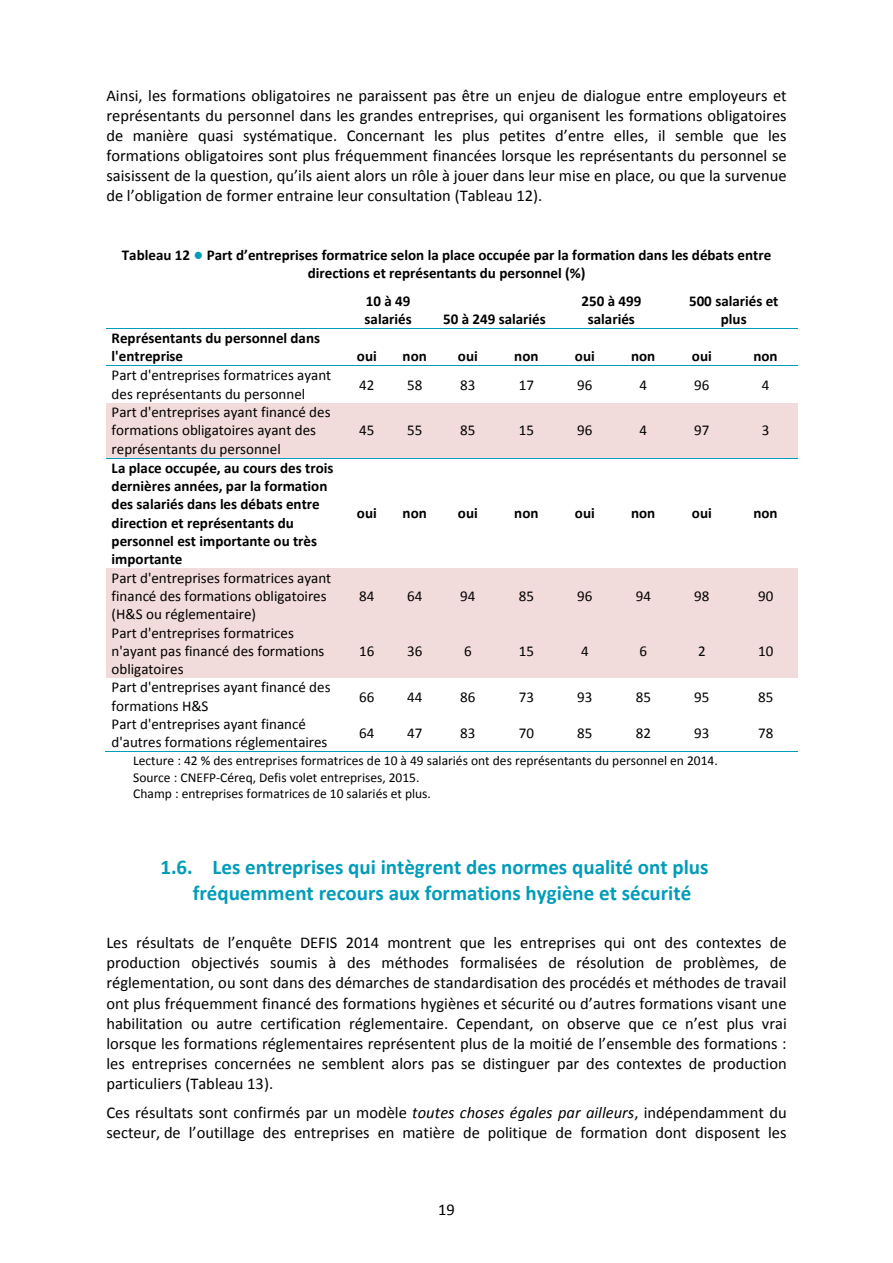
<style>
.page{position:relative;width:893px;height:1263px;background:#fff}
.page>*{position:absolute;margin:0;border:0;box-sizing:border-box;transform-origin:0 0}
.t1{font:700 21px/25.7px "Calibri";color:#009cb9}
.t2{font:16.5px/20.1px "Calibri";color:#000;text-align:justify}
.t3{font:15px/18.3px "Calibri";color:#000}
.t4{font:700 15px/18.3px "Calibri";color:#000;text-align:center}
.t5{font:13.5px/16.5px "Calibri";color:#000}
.s1{font-weight:400;font-size:16.5px;color:#009cb9}
.s2{font-style:italic}
</style>
<div class="page">
<hr style="left:106px;top:328px;width:691px;height:1px;background:#009cb9">
<hr style="left:106px;top:365px;width:691px;height:1px;background:#009cb9">
<div style="left:106px;top:403px;width:234px;height:55px;background:#f2dbdb"></div>
<div style="left:340px;top:403px;width:53px;height:55px;background:#f2dbdb"></div>
<div style="left:393px;top:403px;width:43px;height:55px;background:#f2dbdb"></div>
<div style="left:436px;top:403px;width:64px;height:55px;background:#f2dbdb"></div>
<div style="left:500px;top:403px;width:53px;height:55px;background:#f2dbdb"></div>
<div style="left:553px;top:403px;width:64px;height:55px;background:#f2dbdb"></div>
<div style="left:617px;top:403px;width:53px;height:55px;background:#f2dbdb"></div>
<div style="left:670px;top:403px;width:64px;height:55px;background:#f2dbdb"></div>
<div style="left:734px;top:403px;width:63px;height:55px;background:#f2dbdb"></div>
<hr style="left:106px;top:458px;width:691px;height:1px;background:#009cb9">
<div style="left:106px;top:568px;width:234px;height:55px;background:#f2dbdb"></div>
<div style="left:340px;top:568px;width:53px;height:55px;background:#f2dbdb"></div>
<div style="left:393px;top:568px;width:43px;height:55px;background:#f2dbdb"></div>
<div style="left:436px;top:568px;width:64px;height:55px;background:#f2dbdb"></div>
<div style="left:500px;top:568px;width:53px;height:55px;background:#f2dbdb"></div>
<div style="left:553px;top:568px;width:64px;height:55px;background:#f2dbdb"></div>
<div style="left:617px;top:568px;width:53px;height:55px;background:#f2dbdb"></div>
<div style="left:670px;top:568px;width:64px;height:55px;background:#f2dbdb"></div>
<div style="left:734px;top:568px;width:63px;height:55px;background:#f2dbdb"></div>
<div style="left:106px;top:623px;width:234px;height:55px;background:#f2dcdb"></div>
<div style="left:340px;top:623px;width:53px;height:55px;background:#f2dcdb"></div>
<div style="left:393px;top:623px;width:43px;height:55px;background:#f2dcdb"></div>
<div style="left:436px;top:623px;width:64px;height:55px;background:#f2dcdb"></div>
<div style="left:500px;top:623px;width:53px;height:55px;background:#f2dcdb"></div>
<div style="left:553px;top:623px;width:64px;height:55px;background:#f2dcdb"></div>
<div style="left:617px;top:623px;width:53px;height:55px;background:#f2dcdb"></div>
<div style="left:670px;top:623px;width:64px;height:55px;background:#f2dcdb"></div>
<div style="left:734px;top:623px;width:63px;height:55px;background:#f2dcdb"></div>
<hr style="left:105px;top:752px;width:235px;height:1px;background:#009cb9">
<hr style="left:339px;top:752px;width:54px;height:1px;background:#009cb9">
<hr style="left:392px;top:752px;width:44px;height:1px;background:#009cb9">
<hr style="left:435px;top:752px;width:65px;height:1px;background:#009cb9">
<hr style="left:499px;top:752px;width:54px;height:1px;background:#009cb9">
<hr style="left:552px;top:752px;width:65px;height:1px;background:#009cb9">
<hr style="left:616px;top:752px;width:54px;height:1px;background:#009cb9">
<hr style="left:669px;top:752px;width:65px;height:1px;background:#009cb9">
<hr style="left:733px;top:752px;width:64px;height:1px;background:#009cb9">
<p class="t2" style="left:106px;top:87px;width:682px">Ainsi, les formations obligatoires ne paraissent pas être un enjeu de dialogue entre employeurs et représentants du personnel dans les grandes entreprises, qui organisent les formations obligatoires de manière quasi systématique. Concernant les plus petites d’entre elles, il semble que les formations obligatoires sont plus fréquemment financées lorsque les représentants du personnel se saisissent de la question, qu’ils aient alors un rôle à jouer dans leur mise en place, ou que la survenue de l’obligation de former entraine leur consultation (Tableau 12).</p>
<p class="t4" style="left:122px;top:247px;width:651px">Tableau 12 <span class="s1">●</span> Part d’entreprises formatrice selon la place occupée par la formation dans les débats entre directions et représentants du personnel (%)</p>
<p class="t4" style="left:365px;top:293px;width:49px;text-align:left">10 à49 salariés</p>
<p class="t4" style="left:581px;top:293px;width:61px">250 à 499 salariés</p>
<p class="t4" style="left:689px;top:293px;width:91px">500 salariés et plus</p>
<p class="t4" style="left:443px;top:311px;width:104px">50 à 249 salariés</p>
<p class="t4" style="left:112px;top:330px;width:210px;text-align:left">Représentants du personnel dans l'entreprise</p>
<p class="t4" style="left:357px;top:348px;width:21px">oui</p>
<p class="t4" style="left:403px;top:348px;width:26px">non</p>
<p class="t4" style="left:458px;top:348px;width:21px">oui</p>
<p class="t4" style="left:514px;top:348px;width:26px">non</p>
<p class="t4" style="left:575px;top:348px;width:21px">oui</p>
<p class="t4" style="left:631px;top:348px;width:26px">non</p>
<p class="t4" style="left:692px;top:348px;width:21px">oui</p>
<p class="t4" style="left:753px;top:348px;width:26px">non</p>
<p class="t3" style="left:112px;top:368px;width:221px">Part d'entreprises formatrices ayant des représentants du personnel</p>
<p class="t3" style="left:359px;top:377px;width:17px">42</p>
<p class="t3" style="left:407px;top:377px;width:17px">58</p>
<p class="t3" style="left:460px;top:377px;width:17px">83</p>
<p class="t3" style="left:519px;top:377px;width:17px">17</p>
<p class="t3" style="left:577px;top:377px;width:17px">96</p>
<p class="t3" style="left:639px;top:377px;width:9px">4</p>
<p class="t3" style="left:694px;top:377px;width:17px">96</p>
<p class="t3" style="left:762px;top:377px;width:9px">4</p>
<p class="t3" style="left:112px;top:404px;width:220px">Part d'entreprises ayant financé des formations obligatoires ayant des représentants du personnel</p>
<p class="t3" style="left:359px;top:423px;width:17px">45</p>
<p class="t3" style="left:407px;top:423px;width:17px">55</p>
<p class="t3" style="left:460px;top:423px;width:17px">85</p>
<p class="t3" style="left:519px;top:423px;width:17px">15</p>
<p class="t3" style="left:577px;top:423px;width:17px">96</p>
<p class="t3" style="left:639px;top:423px;width:9px">4</p>
<p class="t3" style="left:694px;top:423px;width:17px">97</p>
<p class="t3" style="left:762px;top:423px;width:9px">3</p>
<p class="t4" style="left:112px;top:460px;width:223px;text-align:left">La place occupée, au cours des trois dernières années, par la formation des salariés dans les débats entre direction et représentants du personnel est importante ou très importante</p>
<p class="t3" style="left:112px;top:570px;width:221px">Part d'entreprises formatrices ayant financé des formations obligatoires (H&amp;S ou réglementaire)</p>
<p class="t3" style="left:112px;top:625px;width:214px">Part d'entreprises formatrices n'ayant pas financé des formations obligatoires</p>
<p class="t4" style="left:357px;top:506px;width:21px">oui</p>
<p class="t4" style="left:403px;top:506px;width:26px">non</p>
<p class="t4" style="left:458px;top:506px;width:21px">oui</p>
<p class="t4" style="left:514px;top:506px;width:26px">non</p>
<p class="t4" style="left:575px;top:506px;width:21px">oui</p>
<p class="t4" style="left:631px;top:506px;width:26px">non</p>
<p class="t4" style="left:692px;top:506px;width:21px">oui</p>
<p class="t4" style="left:753px;top:506px;width:26px">non</p>
<p class="t3" style="left:359px;top:588px;width:17px">84</p>
<p class="t3" style="left:407px;top:588px;width:17px">64</p>
<p class="t3" style="left:460px;top:588px;width:17px">94</p>
<p class="t3" style="left:519px;top:588px;width:17px">85</p>
<p class="t3" style="left:577px;top:588px;width:17px">96</p>
<p class="t3" style="left:636px;top:588px;width:17px">94</p>
<p class="t3" style="left:694px;top:588px;width:17px">98</p>
<p class="t3" style="left:758px;top:588px;width:17px">90</p>
<p class="t3" style="left:359px;top:643px;width:17px">16</p>
<p class="t3" style="left:407px;top:643px;width:17px">36</p>
<p class="t3" style="left:464px;top:643px;width:9px">6</p>
<p class="t3" style="left:519px;top:643px;width:17px">15</p>
<p class="t3" style="left:581px;top:643px;width:9px">4</p>
<p class="t3" style="left:639px;top:643px;width:9px">6</p>
<p class="t3" style="left:698px;top:643px;width:9px">2</p>
<p class="t3" style="left:758px;top:643px;width:17px">10</p>
<p class="t3" style="left:112px;top:680px;width:220px">Part d'entreprises ayant financé des formations H&amp;S</p>
<p class="t3" style="left:359px;top:689px;width:17px">66</p>
<p class="t3" style="left:407px;top:689px;width:17px">44</p>
<p class="t3" style="left:460px;top:689px;width:17px">86</p>
<p class="t3" style="left:519px;top:689px;width:17px">73</p>
<p class="t3" style="left:577px;top:689px;width:17px">93</p>
<p class="t3" style="left:636px;top:689px;width:17px">85</p>
<p class="t3" style="left:694px;top:689px;width:17px">95</p>
<p class="t3" style="left:758px;top:689px;width:17px">85</p>
<p class="t3" style="left:112px;top:716px;width:217px">Part d'entreprises ayant financé d'autres formations réglementaires</p>
<p class="t3" style="left:359px;top:725px;width:17px">64</p>
<p class="t3" style="left:407px;top:725px;width:17px">47</p>
<p class="t3" style="left:460px;top:725px;width:17px">83</p>
<p class="t3" style="left:519px;top:725px;width:17px">70</p>
<p class="t3" style="left:577px;top:725px;width:17px">85</p>
<p class="t3" style="left:636px;top:725px;width:17px">82</p>
<p class="t3" style="left:694px;top:725px;width:17px">93</p>
<p class="t3" style="left:758px;top:725px;width:17px">78</p>
<p class="t5" style="left:133px;top:753px;width:586px">Lecture : 42 % des entreprises formatrices de 10 à 49 salariés ont des représentants du personnel en 2014.<br>Source : CNEFP‐Céreq, Defis volet entreprises, 2015.<br>Champ : entreprises formatrices de 10 salariés et plus.</p>
<p class="t1" style="left:193px;top:856px;width:517px;text-indent:-32px">1.6. Les entreprises qui intègrent des normes qualité ont plus fréquemment recours aux formations hygiène et sécurité</p>
<p class="t2" style="left:106px;top:934px;width:682px">Les résultats de l’enquête DEFIS 2014 montrent que les entreprises qui ont des contextes de production objectivés soumis à des méthodes formalisées de résolution de problèmes, de réglementation, ou sont dans des démarches de standardisation des procédés et méthodes de travail ont plus fréquemment financé des formations hygiènes et sécurité ou d’autres formations visant une habilitation ou autre certification réglementaire. Cependant, on observe que ce n’est plus vrai lorsque les formations réglementaires représentent plus de la moitié de l’ensemble des formations : les entreprises concernées ne semblent alors pas se distinguer par des contextes de production particuliers (Tableau 13).</p>
<p class="t2" style="left:106px;top:1104px;width:682px">Ces résultats sont confirmés par un modèle <span class="s2">toutes choses égales par ailleurs</span>, indépendamment du secteur, de l’outillage des entreprises en matière de politique de formation dont disposent les</p>
<p class="t2" style="left:438px;top:1201px;width:18px">19</p>
</div>
